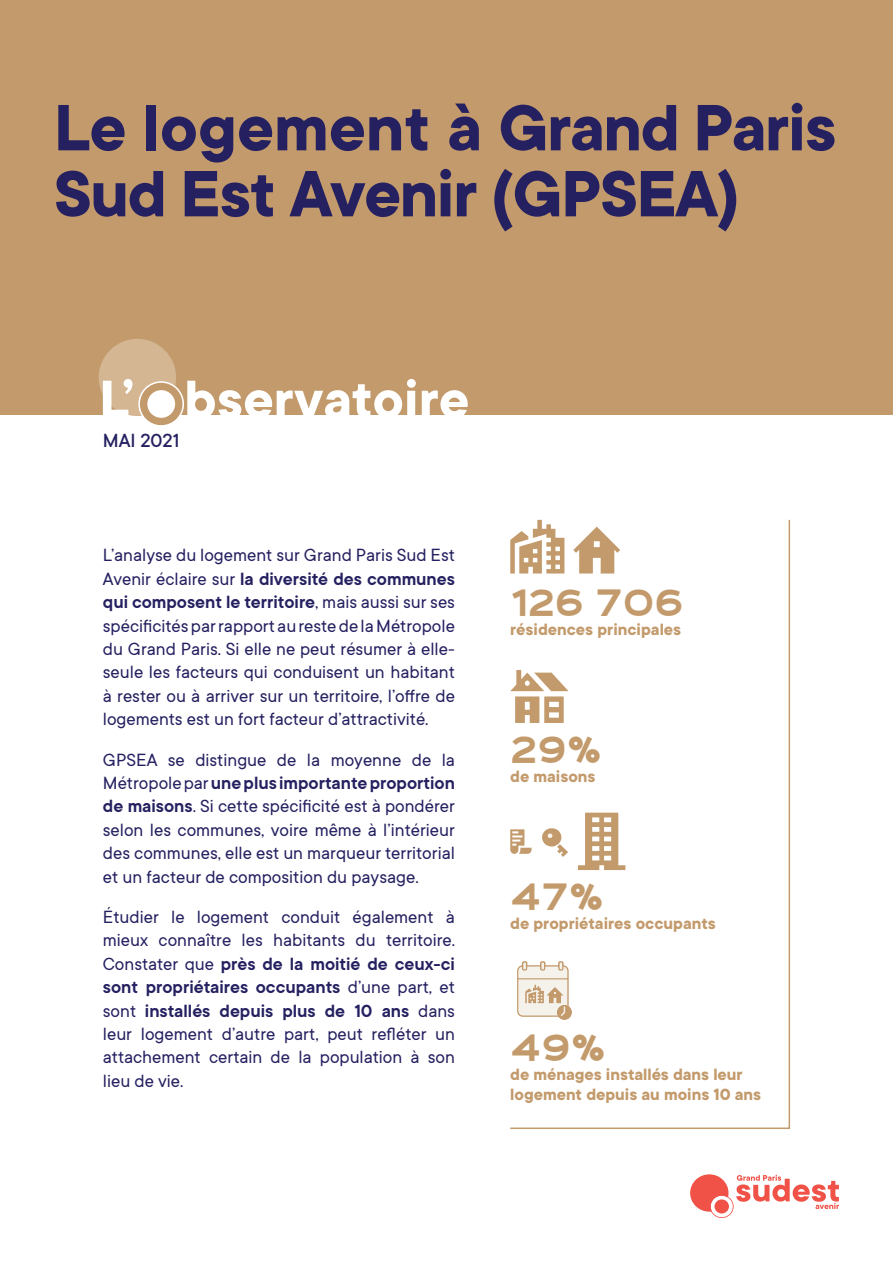
<style>
.page{position:relative;width:893px;height:1263px;background:#fff}
.page>*{position:absolute;margin:0;border:0;box-sizing:border-box;transform-origin:0 0}
.TITRE{font:700 72px/66px "TT Commons";letter-spacing:-.02em;color:#252161}
.CHIFFRE_TEXTE{font:900 45px "Fancy";color:#c39a6b}
.CHIFFRE{font:900 45px "Fancy";color:#c39a6b}
.t1{font:500 21px "TT Commons";color:#252161}
.INTRO{font:19.5px/23.4px "TT Commons";color:#252161;text-align:justify}
.CHIFFRE-2{font:700 18px/19.5px "TT Commons";color:#c39a6b}
.CHIFFRE_TEXTE-2{font:700 18px "TT Commons";color:#c39a6b}
.s1{font-weight:600}
</style>
<div class="page">
<div style="left:0;top:0;width:893px;height:415px;background:#c39a6b"></div>
<svg style="left:690px;top:1174px;width:149px;height:44px"></svg>
<svg style="left:422px;top:390px;width:46px;height:25px"></svg>
<svg style="left:99px;top:339px;width:317px;height:87px"></svg>
<svg style="left:510px;top:519px;width:281px;height:610px"></svg>
<svg style="left:510px;top:520px;width:54px;height:53px"></svg>
<svg style="left:573px;top:527px;width:47px;height:46px"></svg>
<svg style="left:510px;top:670px;width:59px;height:53px"></svg>
<svg style="left:510px;top:829px;width:22px;height:25px"></svg>
<svg style="left:539px;top:823px;width:29px;height:34px"></svg>
<svg style="left:578px;top:813px;width:47px;height:57px"></svg>
<div style="left:557px;top:1005px;width:15px;height:14px;background:#c39a6b;border:1px solid #c39a6b;border-radius:50%"></div>
<svg style="left:517px;top:961px;width:52px;height:56px;background:#e7dac9"></svg>
<p class="TITRE" style="left:54px;top:97px;width:784px">Le logement à Grand Paris<br>Sud Est Avenir (GPSEA)</p>
<p class="t1" style="left:103px;top:429px;width:78px">MAI 2021</p>
<p class="INTRO" style="left:103px;top:544px;width:354px">L’analyse du logement sur Grand Paris Sud Est Avenir éclaire sur <span class="s1">la diversité des communes qui composent le territoire</span>, mais aussi sur ses spécificités par rapport au reste de la Métropole du Grand Paris. Si elle ne peut résumer à elle&shy;seule les facteurs qui conduisent un habitant à rester ou à arriver sur un territoire, l’offre de logements est un fort facteur d’attractivité.</p>
<p class="INTRO" style="left:103px;top:748px;width:354px">GPSEA se distingue de la moyenne de la Métropole par <span class="s1">une plus importante proportion de maisons</span>. Si cette spécificité est à pondérer selon les communes, voire même à l’intérieur des communes, elle est un marqueur territorial et un facteur de composition du paysage.</p>
<p class="INTRO" style="left:103px;top:905px;width:354px">Étudier le logement conduit également à mieux connaître les habitants du territoire.<br>Constater que <span class="s1">près de la moitié de ceux-ci sont propriétaires occupants</span> d’une part, et sont <span class="s1">installés depuis plus de 10 ans</span> dans leur logement d’autre part, peut refléter un attachement certain de la population à son lieu de vie.</p>
<p class="CHIFFRE_TEXTE" style="left:510px;top:581px;width:175px">126 706</p>
<p class="CHIFFRE_TEXTE-2" style="left:510px;top:620px;width:172px">résidences principales</p>
<p class="CHIFFRE_TEXTE" style="left:510px;top:728px;width:93px">29%</p>
<p class="CHIFFRE_TEXTE-2" style="left:510px;top:767px;width:87px">de maisons</p>
<p class="CHIFFRE" style="left:510px;top:875px;width:95px">47%</p>
<p class="CHIFFRE-2" style="left:510px;top:914px;width:207px">de propriétaires occupants</p>
<p class="CHIFFRE" style="left:510px;top:1026px;width:97px">49%</p>
<p class="CHIFFRE-2" style="left:510px;top:1065px;width:252px">de ménages installés dans leur logement depuis au moins 10 ans</p>
</div>
